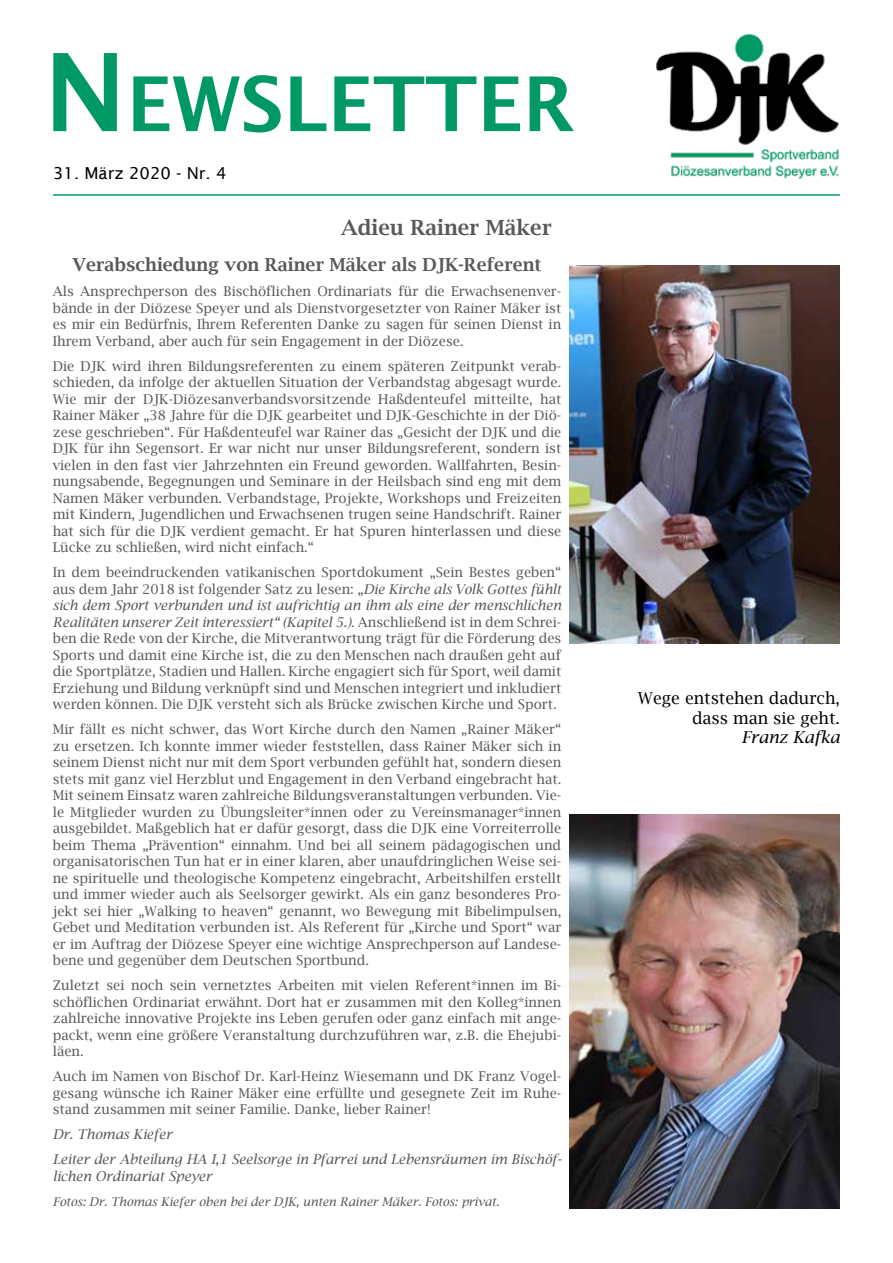
<style>
.page{position:relative;width:893px;height:1263px;background:#fff}
.page>*{position:absolute;margin:0;border:0;box-sizing:border-box;transform-origin:0 0}
.t1{font:600 75.6px "Lucida Sans";color:#009964}
.t2{font:600 21px "Lucida Bright";color:#58595b}
.t3{font:600 18px "Lucida Bright";color:#58595b}
.t4{font:16.5px/19.8px "Lucida Bright";color:#000;text-align:right}
.t5{font:16.5px "Lucida Sans";color:#000}
.t6{font:italic 16.5px "Lucida Bright";color:#000}
.t7{font:13.5px/16.5px "Lucida Bright";color:#58595b;text-align:justify}
.t8{font:italic 13.5px/25px "Lucida Bright";color:#58595b}
.t9{font:italic 12px "Lucida Bright";color:#58595b}
.s1{font-size:108px}
.s2{font-style:italic}
</style>
<div class="page">
<hr style="left:53px;top:194px;width:787px;height:2px;background:#009964">
<img style="left:656px;top:33px;width:183px;height:147px">
<img style="left:570px;top:265px;width:270px;height:379px">
<img style="left:570px;top:814px;width:270px;height:395px">
<h1 class="t1" style="left:44px;top:61px;width:533px"><span class="s1">N</span>EWSLETTER</h1>
<p class="t5" style="left:53px;top:163px;width:175px">31. März 2020 - Nr. 4</p>
<h2 class="t2" style="left:341px;top:215px;width:212px">Adieu Rainer Mäker</h2>
<h3 class="t3" style="left:73px;top:254px;width:471px">Verabschiedung von Rainer Mäker als DJK-Referent</h3>
<p class="t7" style="left:53px;top:283px;width:510px">Als Ansprechperson des Bischöflichen Ordinariats für die Erwachsenenver&shy;bände in der Diözese Speyer und als Dienstvorgesetzter von Rainer Mäker ist es mir ein Bedürfnis, Ihrem Referenten Danke zu sagen für seinen Dienst in Ihrem Verband, aber auch für sein Engagement in der Diözese.</p>
<p class="t7" style="left:53px;top:358px;width:510px">Die DJK wird ihren Bildungsreferenten zu einem späteren Zeitpunkt verab&shy;schieden, da infolge der aktuellen Situation der Verbandstag abgesagt wurde.<br>Wie mir der DJK-Diözesanverbandsvorsitzende Haßdenteufel mitteilte, hat Rainer Mäker „38 Jahre für die DJK gearbeitet und DJK-Geschichte in der Diö&shy;zese geschrieben“. Für Haßdenteufel war Rainer das „Gesicht der DJK und die DJK für ihn Segensort. Er war nicht nur unser Bildungsreferent, sondern ist vielen in den fast vier Jahrzehnten ein Freund geworden. Wallfahrten, Besin&shy;nungsabende, Begegnungen und Seminare in der Heilsbach sind eng mit dem Namen Mäker verbunden. Verbandstage, Projekte, Workshops und Freizeiten mit Kindern, Jugendlichen und Erwachsenen trugen seine Handschrift. Rainer hat sich für die DJK verdient gemacht. Er hat Spuren hinterlassen und diese Lücke zu schließen, wird nicht einfach.“</p>
<p class="t7" style="left:53px;top:564px;width:510px">In dem beeindruckenden vatikanischen Sportdokument „Sein Bestes geben“ aus dem Jahr 2018 ist folgender Satz zu lesen: „<span class="s2">Die Kirche als Volk Gottes fühlt sich dem Sport verbunden und ist aufrichtig an ihm als eine der menschlichen Realitäten unserer Zeit interessiert“ (Kapitel 5.)</span>. Anschließend ist in dem Schrei&shy;ben die Rede von der Kirche, die Mitverantwortung trägt für die Förderung des Sports und damit eine Kirche ist, die zu den Menschen nach draußen geht auf die Sportplätze, Stadien und Hallen. Kirche engagiert sich für Sport, weil damit Erziehung und Bildung verknüpft sind und Menschen integriert und inkludiert werden können. Die DJK versteht sich als Brücke zwischen Kirche und Sport.</p>
<p class="t7" style="left:53px;top:721px;width:510px">Mir fällt es nicht schwer, das Wort Kirche durch den Namen „Rainer Mäker“ zu ersetzen. Ich konnte immer wieder feststellen, dass Rainer Mäker sich in seinem Dienst nicht nur mit dem Sport verbunden gefühlt hat, sondern diesen stets mit ganz viel Herzblut und Engagement in den Verband eingebracht hat.<br>Mit seinem Einsatz waren zahlreiche Bildungsveranstaltungen verbunden. Vie&shy;le Mitglieder wurden zu Übungsleiter*innen oder zu Vereinsmanager*innen ausgebildet. Maßgeblich hat er dafür gesorgt, dass die DJK eine Vorreiterrolle beim Thema „Prävention“ einnahm. Und bei all seinem pädagogischen und organisatorischen Tun hat er in einer klaren, aber unaufdringlichen Weise sei&shy;ne spirituelle und theologische Kompetenz eingebracht, Arbeitshilfen erstellt und immer wieder auch als Seelsorger gewirkt. Als ein ganz besonderes Pro&shy;jekt sei hier „Walking to heaven“ genannt, wo Bewegung mit Bibelimpulsen, Gebet und Meditation verbunden ist. Als Referent für „Kirche und Sport“ war er im Auftrag der Diözese Speyer eine wichtige Ansprechperson auf Landese&shy;bene und gegenüber dem Deutschen Sportbund.</p>
<p class="t7" style="left:53px;top:977px;width:510px">Zuletzt sei noch sein vernetztes Arbeiten mit vielen Referent*innen im Bi&shy;schöflichen Ordinariat erwähnt. Dort hat er zusammen mit den Kolleg*innen zahlreiche innovative Projekte ins Leben gerufen oder ganz einfach mit ange&shy;packt, wenn eine größere Veranstaltung durchzuführen war, z.B. die Ehejubi&shy;läen.</p>
<p class="t7" style="left:53px;top:1068px;width:510px">Auch im Namen von Bischof Dr. Karl-Heinz Wiesemann und DK Franz Vogel&shy;gesang wünsche ich Rainer Mäker eine erfüllte und gesegnete Zeit im Ruhe&shy;stand zusammen mit seiner Familie. Danke, lieber Rainer!</p>
<p class="t8" style="left:53px;top:1122px;width:510px">Dr. Thomas Kiefer<br>Leiter der Abteilung HA I,1 Seelsorge in Pfarrei und Lebensräumen im Bischöf-</p>
<p class="t8" style="left:53px;top:1163px;width:161px">lichen Ordinariat Speyer</p>
<p class="t9" style="left:53px;top:1195px;width:448px">Fotos: Dr. Thomas Kiefer oben bei der DJK, unten Rainer Mäker. Fotos: privat.</p>
<p class="t4" style="left:638px;top:688px;width:204px">Wege entstehen dadurch, dass man sie geht.</p>
<p class="t6" style="left:742px;top:728px;width:100px">Franz Kafka</p>
</div>
